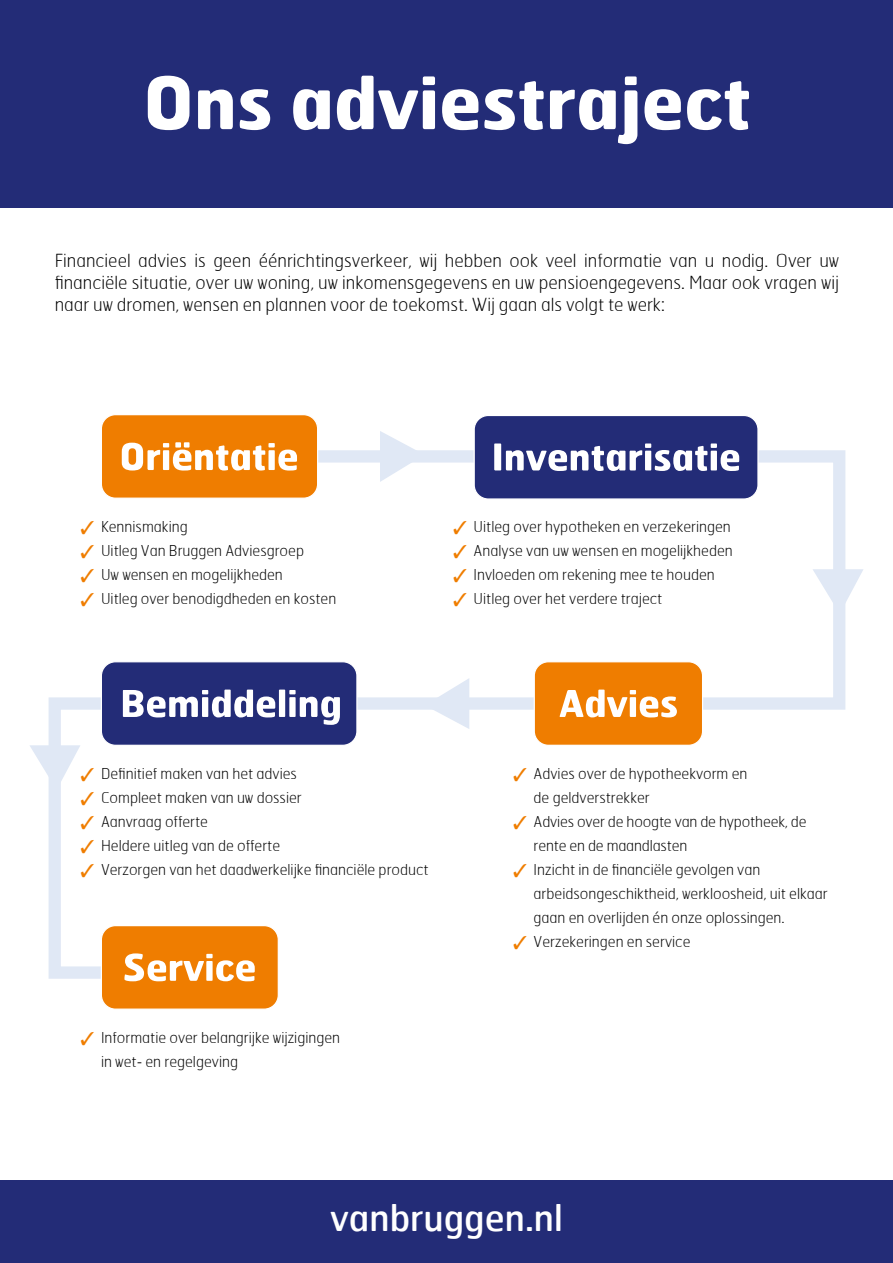
<style>
.page{position:relative;width:893px;height:1263px;background:#fff}
.page>*{position:absolute;margin:0;border:0;box-sizing:border-box;transform-origin:0 0}
.t1{font:700 72px "Hermes";color:#fff}
.t2{font:36px "Hermes";color:#fff}
.t3{font:500 18.6px/24px "ITC Zapf Dingbats";color:#ef7d00;text-align:justify}
.t4{font:100 18px/21.6px "Hermes";color:#000;text-align:justify}
.t5{font:100 15px/24px "Hermes";color:#000}
.s1{font-family:"Helvetica Neue";font-weight:300}
</style>
<div class="page">
<div style="left:0;top:0;width:893px;height:208px;background:#232c77"></div>
<div style="left:0;top:1180px;width:893px;height:83px;background:#232c77"></div>
<svg style="left:851px;top:569px;width:12px;height:23px"></svg>
<svg style="left:30px;top:745px;width:12px;height:20px"></svg>
<svg style="left:42px;top:450px;width:809px;height:529px"></svg>
<svg style="left:101px;top:415px;width:217px;height:84px"></svg>
<svg style="left:474px;top:416px;width:285px;height:84px"></svg>
<svg style="left:534px;top:661px;width:169px;height:85px"></svg>
<svg style="left:101px;top:661px;width:257px;height:85px"></svg>
<svg style="left:101px;top:925px;width:178px;height:84px"></svg>
<svg style="left:425px;top:678px;width:44px;height:51px"></svg>
<svg style="left:380px;top:431px;width:45px;height:51px"></svg>
<svg style="left:514px;top:768px;width:12px;height:13px"></svg>
<svg style="left:514px;top:816px;width:12px;height:13px"></svg>
<svg style="left:514px;top:864px;width:12px;height:13px"></svg>
<svg style="left:514px;top:936px;width:12px;height:13px"></svg>
<h1 class="t1" style="left:143px;top:56px;width:610px">Ons adviestraject</h1>
<p class="t4" style="left:55px;top:250px;width:786px">Financieel advies is geen éénrichtingsverkeer, wij hebben ook veel informatie van u nodig. Over uw financiële situatie, over uw woning, uw inkomensgegevens en uw pensioengegevens. Maar ook vragen wij naar uw dromen, wensen en plannen voor de toekomst. Wij gaan als volgt te werk:</p>
<p class="t3" style="left:80px;top:515px;width:15px">✓ ✓ ✓ ✓</p>
<p class="t3" style="left:453px;top:515px;width:15px">✓ ✓ ✓ ✓</p>
<p class="t5" style="left:101px;top:514px;width:237px">Kennismaking<br>Uitleg Van Bruggen Adviesgroep<br>Uw wensen en mogelijkheden<br>Uitleg over benodigdheden en kosten</p>
<p class="t5" style="left:474px;top:514px;width:261px">Uitleg over hypotheken en verzekeringen Analyse van uw wensen en mogelijkheden Invloeden om rekening mee te houden Uitleg over het verdere traject</p>
<p class="t3" style="left:80px;top:762px;width:15px">✓ ✓ ✓ ✓ ✓</p>
<p class="t5" style="left:101px;top:761px;width:329px">Definitief maken van het advies<br>Compleet maken van uw dossier<br>Aanvraag offerte<br>Heldere uitleg van de offerte<br>Verzorgen van het daadwerkelijke financiële product</p>
<p class="t5" style="left:101px;top:1025px;width:241px">Informatie over belangrijke wijzigingen in wet<span class="s1">-</span> en regelgeving</p>
<p class="t5" style="left:534px;top:761px;width:296px">Advies over de hypotheekvorm en<br>de geldverstrekker<br>Advies over de hoogte van de hypotheek, de rente en de maandlasten<br>Inzicht in de financiële gevolgen van arbeidsongeschiktheid, werkloosheid, uit elkaar gaan en overlijden én onze oplossingen.<br>Verzekeringen en service</p>
<h2 class="t2" style="left:330px;top:1195px;width:234px">vanbruggen.nl</h2>
</div>
